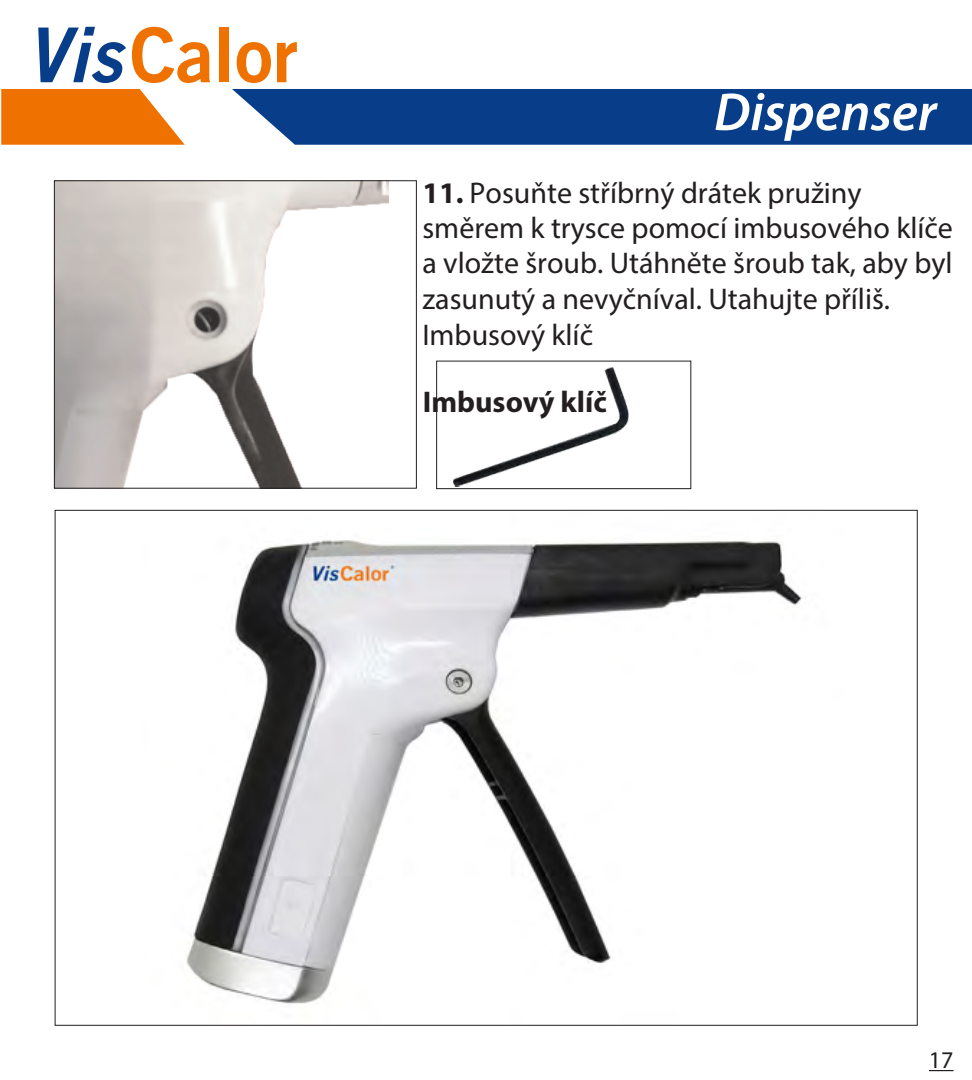
<style>
.page{position:relative;width:972px;height:1080px;background:#fff}
.page>*{position:absolute;margin:0;border:0;box-sizing:border-box;transform-origin:0 0}
.t1{font:italic 600 54px "Myriad Pro";color:#fff}
.t2{font:30px/35.4px "Myriad Pro";color:#231f20}
.t3{font:700 30px "Myriad Pro";color:#231f20}
.t4{font:24px "Myriad Pro";color:#231f20}
.s1{font-weight:700}
</style>
<div class="page">
<svg style="left:929px;top:1070px;width:25px;height:1px"></svg>
<svg style="left:1px;top:89px;width:184px;height:56px;background:#f18320"></svg>
<div style="left:232px;top:89px;width:740px;height:56px;background:#083e89"></div>
<svg style="left:38px;top:27px;width:88px;height:56px"></svg>
<svg style="left:132px;top:27px;width:78px;height:56px"></svg>
<div style="left:220px;top:28px;width:9px;height:54px;background:#ef7100"></div>
<svg style="left:237px;top:42px;width:34px;height:41px"></svg>
<svg style="left:277px;top:42px;width:20px;height:40px"></svg>
<img style="left:454px;top:367px;width:175px;height:120px">
<div style="left:436px;top:361px;width:255px;height:128px;border:1px solid #231f20"></div>
<img style="left:56px;top:182px;width:333px;height:305px">
<div style="left:54px;top:180px;width:363px;height:309px;border:1px solid #231f20"></div>
<img style="left:186px;top:540px;width:616px;height:464px">
<h1 class="t1" style="left:714px;top:78px;width:224px">Dispenser</h1>
<p class="t2" style="left:422px;top:175px;width:532px"><span class="s1">11.</span> Posuňte stříbrný drátek pružiny směrem k trysce pomocí imbusového klíče a vložte šroub. Utáhněte šroub tak, aby byl zasunutý a nevyčníval. Utahujte příliš.<br>Imbusový klíč</p>
<p class="t3" style="left:423px;top:383px;width:186px">Imbusový klíč</p>
<p class="t4" style="left:929px;top:1045px;width:26px">17</p>
</div>
